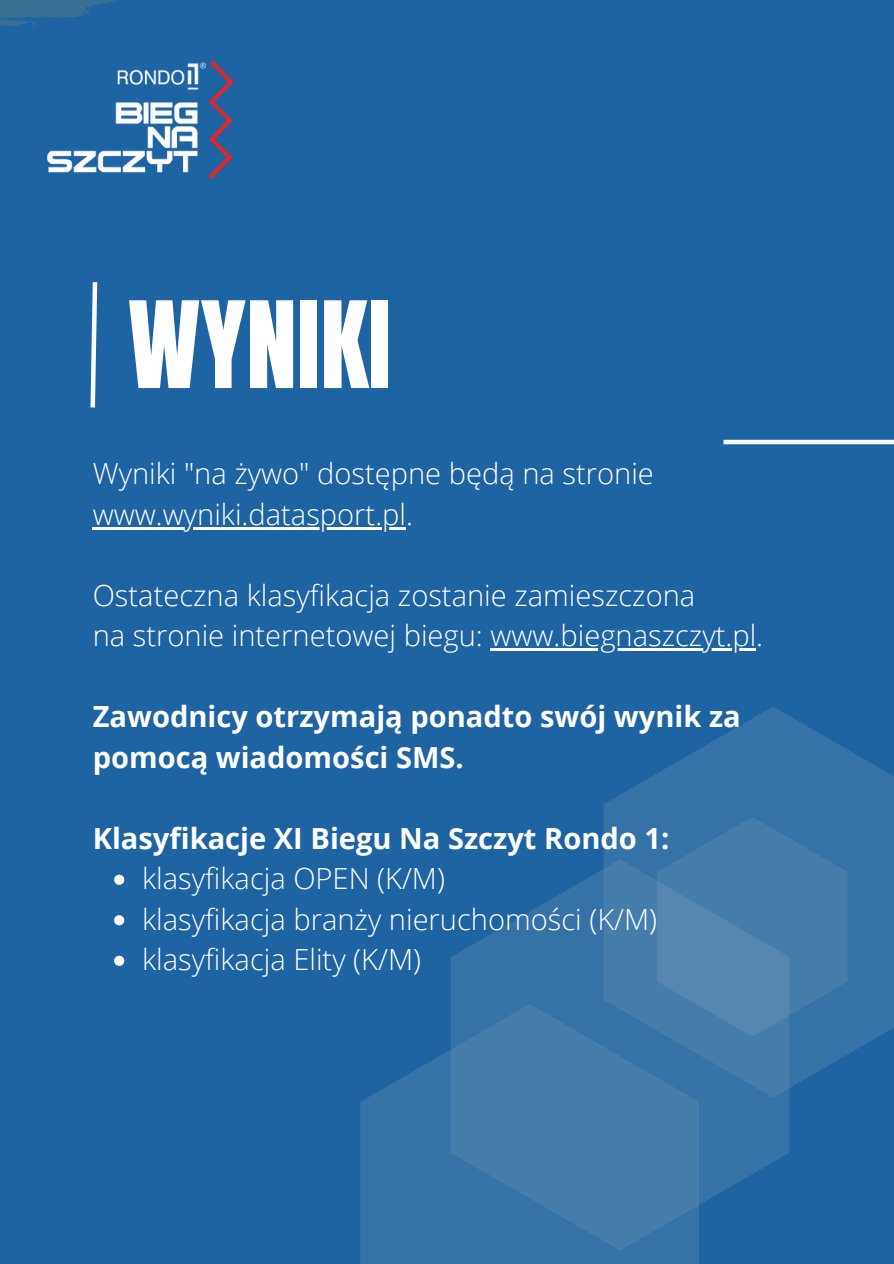
<style>
.page{position:relative;width:894px;height:1264px;background:#fff}
.page>*{position:absolute;margin:0;border:0;box-sizing:border-box;transform-origin:0 0}
.t1{font:102.15px "Anton";color:#fff}
.t2{font:300 29.1px/40.5px "Open Sans";color:#fff}
.t3{font:700 29.1px/40.5px "Open Sans";color:#fff}
</style>
<div class="page">
<div style="left:0;top:0;width:893px;height:1263px;background:#1e64a3"></div>
<svg style="left:90px;top:282px;width:8px;height:126px"></svg>
<hr style="left:723px;top:440px;width:170px;height:4px;background:#fff">
<svg style="left:0;top:0;width:122px;height:27px"></svg>
<img style="left:47px;top:61px;width:187px;height:118px">
<svg style="left:360px;top:1050px;width:338px;height:213px;background:#3170a7"></svg>
<svg style="left:450px;top:870px;width:339px;height:380px"></svg>
<svg style="left:603px;top:707px;width:290px;height:390px;fill:#3472a8"></svg>
<svg style="left:657px;top:816px;width:190px;height:220px;background:#467fad"></svg>
<hr style="left:93px;top:527px;width:313px;height:2px;background:#fff">
<hr style="left:490px;top:648px;width:266px;height:2px;background:#fff">
<svg style="left:114px;top:874px;width:10px;height:10px"></svg>
<svg style="left:114px;top:915px;width:10px;height:10px"></svg>
<svg style="left:114px;top:955px;width:10px;height:10px"></svg>
<h1 class="t1" style="left:128px;top:272px;width:265px">WYNIKI</h1>
<p class="t2" style="left:93px;top:452px;width:562px">Wyniki "na żywo" dostępne będą na stronie www.wyniki.datasport.pl.</p>
<p class="t2" style="left:93px;top:574px;width:671px">Ostateczna klasyfikacja zostanie zamieszczona<br>na stronie internetowej biegu: www.biegnaszczyt.pl.</p>
<p class="t3" style="left:93px;top:695px;width:649px">Zawodnicy otrzymają ponadto swój wynik za pomocą wiadomości SMS.</p>
<p class="t3" style="left:93px;top:817px;width:578px">Klasyfikacje XI Biegu Na Szczyt Rondo 1:</p>
<p class="t2" style="left:142px;top:857px;width:516px">klasyfikacja OPEN (K/M)<br>klasyfikacja branży nieruchomości (K/M) klasyfikacja Elity (K/M)</p>
</div>
